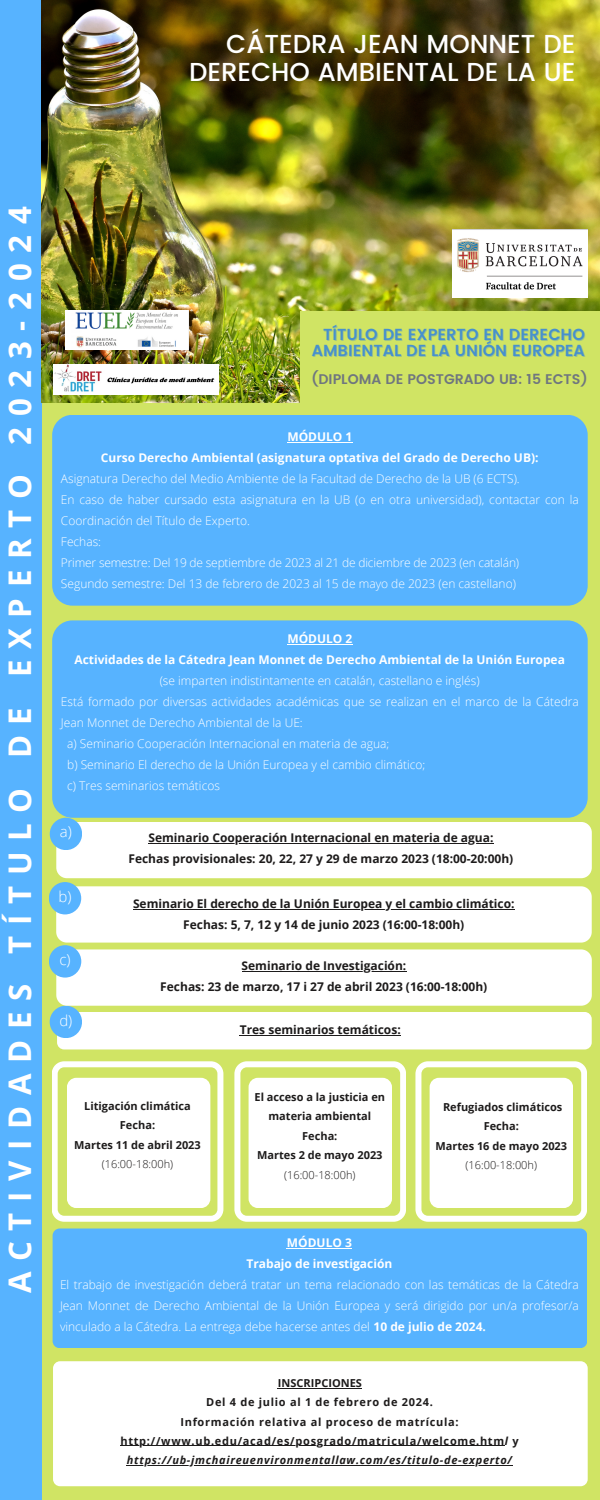
<style>
.page{position:relative;width:600px;height:1500px;background:#d0e464}
.page>*{position:absolute;margin:0;border:0;box-sizing:border-box;transform-origin:0 0}
.t1{font:700 31.2px "Open Sans";letter-spacing:.345em;color:#fff}
.t2{font:500 26px "Poppins";color:#fff}
.t3{font:600 16px "Poppins";color:#4790cd}
.t4{font:300 15px "Open Sans";color:#fff}
.t5{font:600 14px "Poppins";color:#6f767f}
.t6{font:300 12px/21px "Open Sans";color:#fff}
.t7{font:700 12px "Open Sans";color:#1d1b1b}
.t8{font:700 12px "Open Sans";color:#fff}
.t9{font:700 11px/19.5px "Open Sans";color:#1d1b1b;text-align:center}
.t10{font:700 11px/19.2px "Open Sans";letter-spacing:.065em;color:#1d1b1b;text-align:center}
.t11{font:italic 700 11px "Open Sans";letter-spacing:.065em;color:#1d1b1b}
.t12{font:300 11px "Open Sans";color:#1d1b1b}
.s1{font-weight:300}
.s2{font-weight:700}
.s3{font-style:italic}
</style>
<div class="page">
<div style="left:0;top:0;width:41px;height:1500px;background:#57b3ff"></div>
<img style="left:42px;top:0;width:558px;height:403px">
<img style="left:453px;top:229px;width:135px;height:69px">
<img style="left:65px;top:311px;width:124px;height:39px">
<div style="left:300px;top:311px;width:300px;height:330px;background:#d0e464"></div>
<div style="left:52px;top:415px;width:536px;height:191px;background:#57b3ff"></div>
<hr style="left:287px;top:442px;width:66px;height:1px;background:#fff">
<div style="left:52px;top:620px;width:536px;height:198px;background:#57b3ff"></div>
<hr style="left:287px;top:644px;width:66px;height:1px;background:#fff">
<div style="left:56px;top:822px;width:536px;height:56px;background:#fff"></div>
<div style="left:50px;top:818px;width:32px;height:32px;background:#57b3ff;border-radius:50%"></div>
<hr style="left:148px;top:843px;width:346px;height:1px;background:#1d1b1b">
<div style="left:56px;top:886px;width:536px;height:57px;background:#fff"></div>
<div style="left:49px;top:882px;width:32px;height:32px;background:#57b3ff;border-radius:50%"></div>
<div style="left:57px;top:1012px;width:535px;height:37px;background:#fff"></div>
<div style="left:50px;top:1006px;width:32px;height:32px;background:#57b3ff;border-radius:50%"></div>
<svg style="left:52px;top:1061px;width:171px;height:161px"></svg>
<hr style="left:133px;top:909px;width:382px;height:1px;background:#1d1b1b">
<hr style="left:240px;top:1035px;width:161px;height:1px;background:#1d1b1b">
<svg style="left:234px;top:1061px;width:172px;height:161px"></svg>
<svg style="left:415px;top:1061px;width:172px;height:161px"></svg>
<div style="left:53px;top:1229px;width:534px;height:119px;background:#57b3ff"></div>
<hr style="left:287px;top:1248px;width:65px;height:1px;background:#fff">
<div style="left:53px;top:1361px;width:535px;height:125px;background:#fff"></div>
<hr style="left:278px;top:1388px;width:84px;height:1px;background:#1d1b1b">
<hr style="left:120px;top:1446px;width:385px;height:1px;background:#1d1b1b">
<hr style="left:127px;top:1465px;width:386px;height:1px;background:#1d1b1b">
<div style="left:56px;top:949px;width:536px;height:57px;background:#fff"></div>
<div style="left:49px;top:945px;width:32px;height:33px;background:#57b3ff;border-radius:50%"></div>
<hr style="left:242px;top:971px;width:165px;height:1px;background:#1d1b1b">
<img style="left:53px;top:364px;width:165px;height:31px">
<p class="t2" style="left:226px;top:29px;width:351px">CÁTEDRA JEAN MONNET DE</p>
<p class="t2" style="left:189px;top:57px;width:388px">DERECHO AMBIENTAL DE LA UE</p>
<p class="t1" style="left:-2px;top:1293px;width:1088px;rotate:-90deg">ACTIVIDADES TÍTULO DE EXPERTO 2023-2024</p>
<p class="t3" style="left:323px;top:325px;width:263px">TÍTULO DE EXPERTO EN DERECHO</p>
<p class="t3" style="left:312px;top:342px;width:275px">AMBIENTAL DE LA UNIÓN EUROPEA</p>
<p class="t5" style="left:311px;top:371px;width:278px">(DIPLOMA DE POSTGRADO UB: 15 ECTS)</p>
<p class="t8" style="left:287px;top:428px;width:67px">MÓDULO 1</p>
<p class="t8" style="left:101px;top:449px;width:439px">Curso Derecho Ambiental (asignatura optativa del Grado de Derecho UB):</p>
<p class="t6" style="left:61px;top:468px;width:460px">Asignatura Derecho del Medio Ambiente de la Facultad de Derecho de la UB (6 ECTS).</p>
<p class="t6" style="left:61px;top:489px;width:519px">En caso de haber cursado esta asignatura en la UB (o en otra universidad), contactar con la<br>Coordinación del Título de Experto.</p>
<p class="t6" style="left:61px;top:531px;width:42px">Fechas:</p>
<p class="t6" style="left:61px;top:552px;width:460px">Primer semestre: Del 19 de septiembre de 2023 al 21 de diciembre de 2023 (en catalán)</p>
<p class="t6" style="left:61px;top:573px;width:456px">Segundo semestre: Del 13 de febrero de 2023 al 15 de mayo de 2023 (en castellano)</p>
<p class="t8" style="left:287px;top:630px;width:67px">MÓDULO 2</p>
<p class="t8" style="left:75px;top:651px;width:492px">Actividades de la Cátedra Jean Monnet de Derecho Ambiental de la Unión Europea</p>
<p class="t6" style="left:160px;top:670px;width:321px">(se imparten indistintamente en catalán, castellano e inglés)</p>
<p class="t6" style="left:61px;top:691px;width:519px">Está formado por diversas actividades académicas que se realizan en el marco de la Cátedra<br>Jean Monnet de Derecho Ambiental de la UE:</p>
<p class="t6" style="left:67px;top:733px;width:324px">a) Seminario Cooperación Internacional en materia de agua;</p>
<p class="t6" style="left:67px;top:754px;width:360px">b) Seminario El derecho de la Unión Europea y el cambio climático;</p>
<p class="t6" style="left:67px;top:775px;width:154px">c) Tres seminarios temáticos</p>
<p class="t4" style="left:60px;top:821px;width:13px">a)</p>
<p class="t4" style="left:59px;top:886px;width:14px">b)</p>
<p class="t7" style="left:148px;top:829px;width:347px">Seminario Cooperación Internacional en materia de agua:</p>
<p class="t7" style="left:128px;top:850px;width:386px">Fechas provisionales: 20, 22, 27 y 29 de marzo 2023 (18:00-20:00h)</p>
<p class="t7" style="left:133px;top:895px;width:383px">Seminario El derecho de la Unión Europea y el cambio climático:</p>
<p class="t7" style="left:183px;top:916px;width:283px">Fechas: 5, 7, 12 y 14 de junio 2023 (16:00-18:00h)</p>
<p class="t4" style="left:60px;top:949px;width:13px">c)</p>
<p class="t7" style="left:242px;top:957px;width:166px">Seminario de Investigación:</p>
<p class="t7" style="left:160px;top:978px;width:329px">Fechas: 23 de marzo, 17 i 27 de abril 2023 (16:00-18:00h)</p>
<p class="t4" style="left:59px;top:1010px;width:14px">d)</p>
<p class="t9" style="left:84px;top:1096px;width:108px">Litigación climática</p>
<p class="t9" style="left:120px;top:1115px;width:37px">Fecha:</p>
<p class="t9" style="left:74px;top:1135px;width:128px">Martes 11 de abril 2023 <span class="s1">(16:00-18:00h)</span></p>
<p class="t7" style="left:240px;top:1021px;width:162px">Tres seminarios temáticos:</p>
<p class="t9" style="left:255px;top:1087px;width:132px">El acceso a la justicia en materia ambiental</p>
<p class="t9" style="left:302px;top:1126px;width:37px">Fecha:</p>
<p class="t9" style="left:257px;top:1145px;width:127px">Martes 2 de mayo 2023</p>
<p class="t12" style="left:284px;top:1167px;width:73px">(16:00-18:00h)</p>
<p class="t9" style="left:443px;top:1097px;width:121px">Refugiados climáticos</p>
<p class="t9" style="left:484px;top:1116px;width:37px">Fecha:</p>
<p class="t9" style="left:435px;top:1136px;width:133px">Martes 16 de mayo 2023</p>
<p class="t12" style="left:466px;top:1157px;width:73px">(16:00-18:00h)</p>
<p class="t8" style="left:287px;top:1235px;width:67px">MÓDULO 3</p>
<p class="t8" style="left:246px;top:1256px;width:147px">Trabajo de investigación</p>
<p class="t6" style="left:60px;top:1274px;width:520px;text-align:justify">El trabajo de investigación deberá tratar un tema relacionado con las temáticas de la Cátedra Jean Monnet de Derecho Ambiental de la Unión Europea y será dirigido por un/a profesor/a vinculado a la Cátedra. La entrega debe hacerse antes del <span class="s2">10 de julio de 2024.</span></p>
<p class="t9" style="left:278px;top:1373px;width:85px">INSCRIPCIONES</p>
<p class="t10" style="left:206px;top:1392px;width:228px">Del 4 de julio al 1 de febrero de 2024.</p>
<p class="t10" style="left:120px;top:1412px;width:400px">Información relativa al proceso de matrícula: http://www.ub.edu/acad/es/posgrado/matricula/welcome.htm<span class="s3">l</span> y</p>
<p class="t11" style="left:127px;top:1452px;width:387px">https://ub-jmchaireuenvironmentallaw.com/es/titulo-de-experto/</p>
</div>
